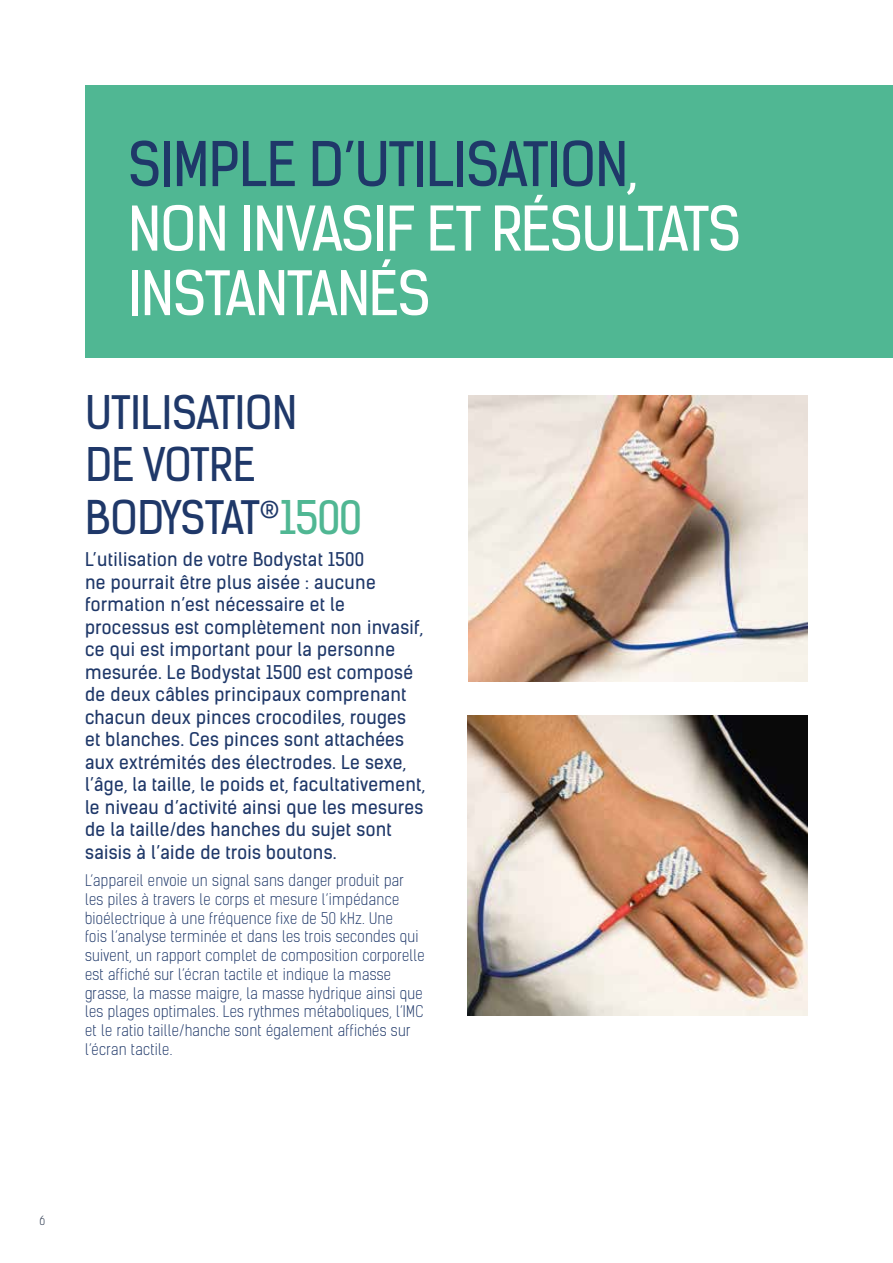
<style>
.page{position:relative;width:893px;height:1263px;background:#fff}
.page>*{position:absolute;margin:0;border:0;box-sizing:border-box;transform-origin:0 0}
.t1{font:58.5px/64.5px "Kelson Sans";letter-spacing:-.02em;color:#fff}
.t2{font:44.1px/52.9px "Kelson Sans";letter-spacing:-.005em;color:#1f3869}
.t3{font:18px/22.5px "Kelson Sans";letter-spacing:.02em;color:#1f3869}
.t4{font:300 15.3px/18.8px "Kelson Sans";letter-spacing:.02em;color:#1f3869}
.t5{font:300 12px "Kelson Sans";color:#233047}
.s1{color:#1f3869}
.s2{color:#50b793}
</style>
<div class="page">
<div style="left:85px;top:85px;width:808px;height:272px;background:#50b793"></div>
<img style="left:468px;top:395px;width:339px;height:287px">
<img style="left:468px;top:716px;width:339px;height:299px">
<h1 class="t1" style="left:128px;top:132px;width:615px"><span class="s1">SIMPLE D’UTILISATION</span>,<br>NON INVASIF ET RÉSULTATS<br>INSTANTANÉS</h1>
<h2 class="t2" style="left:85px;top:386px;width:278px">UTILISATION<br>DE VOTRE<br>BODYSTAT<sup>®</sup><span class="s2">1500</span></h2>
<p class="t3" style="left:85px;top:548px;width:342px">L’utilisation de votre Bodystat 1500<br>ne pourrait être plus aisée : aucune formation n’est nécessaire et le processus est complètement non invasif, ce qui est important pour la personne mesurée. Le Bodystat 1500 est composé de deux câbles principaux comprenant chacun deux pinces crocodiles, rouges et blanches. Ces pinces sont attachées aux extrémités des électrodes. Le sexe, l’âge, la taille, le poids et, facultativement, le niveau d’activité ainsi que les mesures de la taille/des hanches du sujet sont saisis à l’aide de trois boutons.</p>
<p class="t4" style="left:85px;top:871px;width:341px">L’appareil envoie un signal sans danger produit par les piles à travers le corps et mesure l’impédance bioélectrique à une fréquence fixe de 50 kHz. Une<br>fois l’analyse terminée et dans les trois secondes qui suivent, un rapport complet de composition corporelle est affiché sur l’écran tactile et indique la masse grasse, la masse maigre, la masse hydrique ainsi que les plages optimales. Les rythmes métaboliques, l’IMC et le ratio taille/hanche sont également affichés sur l’écran tactile.</p>
<p class="t5" style="left:40px;top:1213px;width:7px">6</p>
</div>
